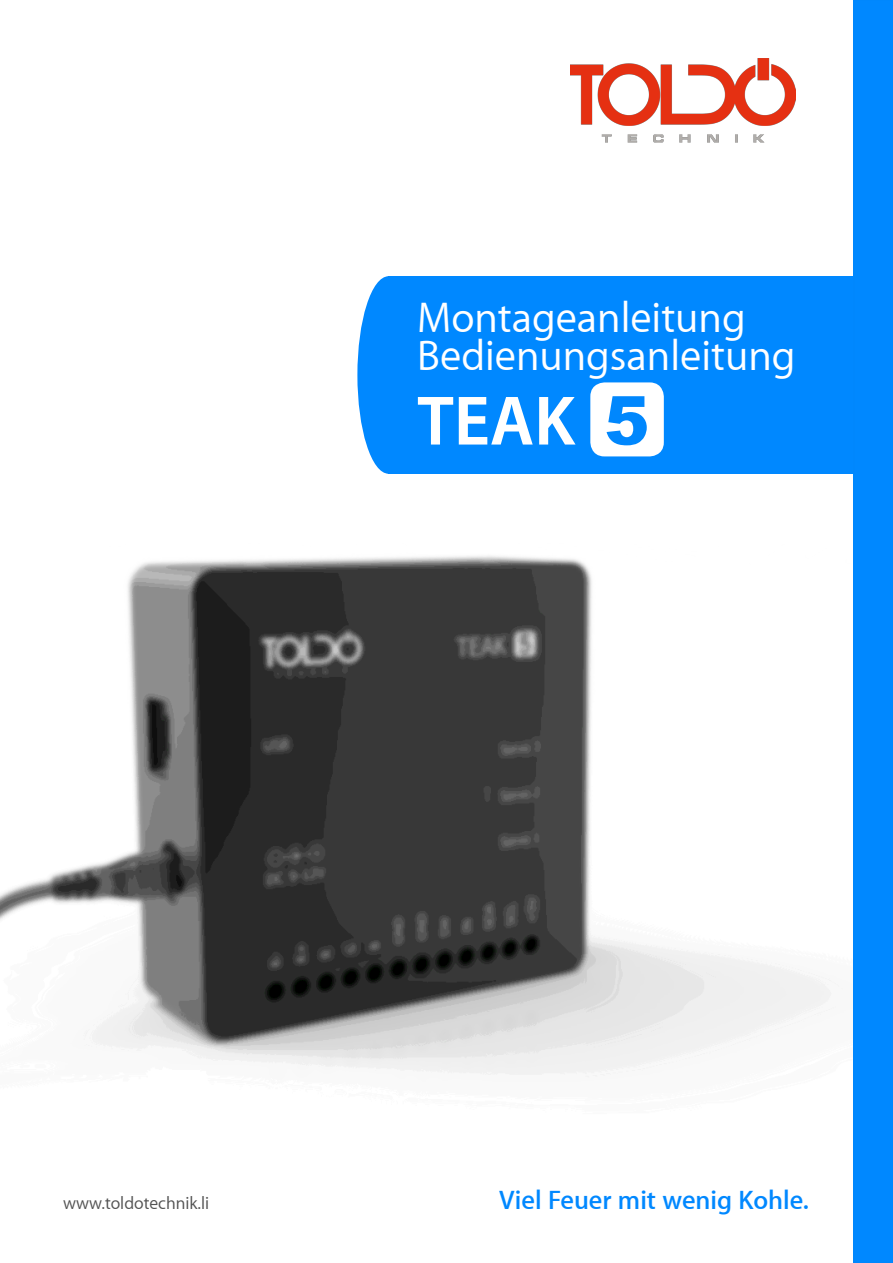
<style>
.page{position:relative;width:893px;height:1263px;background:#fff}
.page>*{position:absolute;margin:0;border:0;box-sizing:border-box;transform-origin:0 0}
.t1{font:700 70.5px "Myriad Apple";color:#fff}
.t2{font:43.5px/37.5px "Myriad Apple Text";color:#fff}
.t3{font:600 27px "Myriad Apple";color:#08f}
.t4{font:18px "Myriad Apple Text";color:#535353}
.s1{font-family:"Arial";font-weight:900;font-size:67.5px;color:#0087fd}
</style>
<div class="page">
<img style="left:0;top:298px;width:836px;height:779px">
<img style="left:571px;top:58px;width:225px;height:85px">
<div style="left:389px;top:276px;width:504px;height:198px;background:#08f"></div>
<div style="left:357px;top:276px;width:63px;height:198px;background:#08f;border-radius:50%"></div>
<div style="left:590px;top:382px;width:74px;height:74px;background:#fff;border-radius:14px"></div>
<div style="left:854px;top:0;width:39px;height:1263px;background:#08f"></div>
<div style="left:853px;top:0;width:40px;height:1263px;border:2px solid #0087fd"></div>
<p class="t2" style="left:417px;top:298px;width:380px">Montageanleitung<br>Bedienungsanleitung</p>
<h1 class="t1" style="left:417px;top:377px;width:234px">TEAK <span class="s1">5</span></h1>
<p class="t4" style="left:63px;top:1191px;width:147px">www.toldotechnik.li</p>
<p class="t3" style="left:499px;top:1183px;width:311px">Viel Feuer mit wenig Kohle.</p>
</div>
